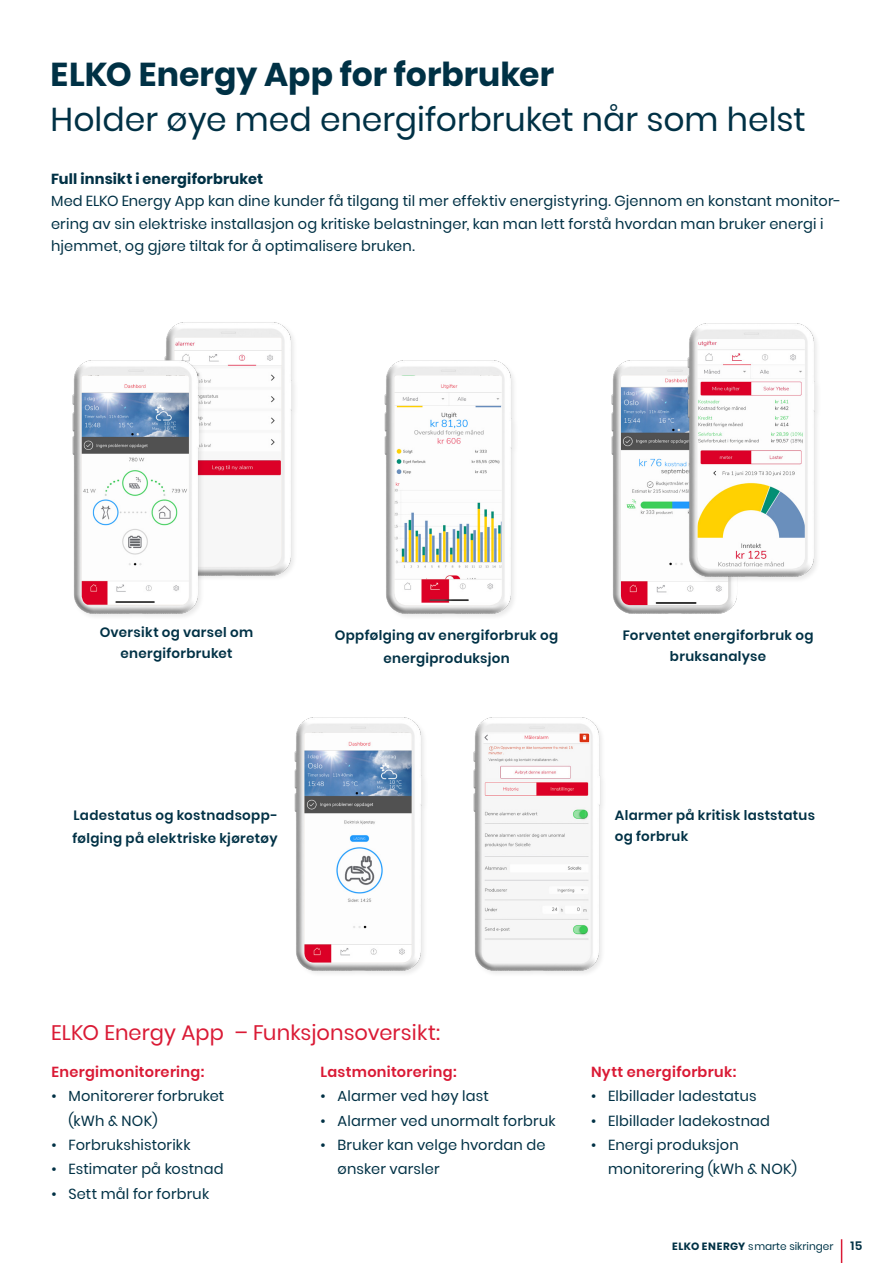
<style>
.page{position:relative;width:893px;height:1263px;background:#fff}
.page>*{position:absolute;margin:0;border:0;box-sizing:border-box;transform-origin:0 0}
.t1{font:33px "Poppins";color:#003145}
.t2{font:700 33px "Poppins";color:#003145}
.t3{font:21px "Poppins";letter-spacing:.005em;color:#da1a35}
.t4{font:14.55px/24.3px "Poppins";letter-spacing:.01em;color:#003145}
.t5{font:600 14.55px "Poppins";letter-spacing:.02em;color:#da1a35}
.t6{font:700 14.55px "Poppins";letter-spacing:.01em;color:#003145}
.t7{font:600 13.5px/21px "Poppins";letter-spacing:.025em;color:#003145;text-align:center}
.t8{font:600 12px "Poppins";color:#003145}
.t9{font:10.5px "Poppins";color:#02374a}
.s1{font-weight:700;color:#003145}
</style>
<div class="page">
<svg style="left:841px;top:1239px;width:1px;height:24px"></svg>
<img style="left:166px;top:322px;width:129px;height:254px">
<img style="left:72px;top:364px;width:127px;height:253px">
<svg style="left:82px;top:337px;width:200px;height:268px"></svg>
<img style="left:82px;top:376px;width:107px;height:229px">
<img style="left:294px;top:717px;width:131px;height:257px">
<img style="left:304px;top:733px;width:108px;height:229px">
<img style="left:473px;top:717px;width:130px;height:257px">
<svg style="left:481px;top:731px;width:110px;height:233px"></svg>
<img style="left:384px;top:360px;width:131px;height:257px">
<img style="left:395px;top:376px;width:106px;height:227px">
<img style="left:611px;top:364px;width:111px;height:250px">
<div style="left:619px;top:374px;width:117px;height:239px;background:#000;opacity:.09"></div>
<img style="left:689px;top:323px;width:129px;height:255px">
<svg style="left:621px;top:339px;width:184px;height:266px"></svg>
<img style="left:698px;top:339px;width:107px;height:228px">
<h1 class="t2" style="left:51px;top:55px;width:505px">ELKO Energy App for forbruker</h1>
<h1 class="t1" style="left:51px;top:100px;width:757px">Holder øye med energiforbruket når som helst</h1>
<p class="t6" style="left:51px;top:170px;width:214px">Full innsikt i energiforbruket</p>
<p class="t4" style="left:51px;top:190px;width:792px;line-height:22.5px">Med ELKO Energy App kan dine kunder få tilgang til mer effektiv energistyring. Gjennom en konstant monitor&shy;ering av sin elektriske installasjon og kritiske belastninger, kan man lett forstå hvordan man bruker energi i hjemmet, og gjøre tiltak for å optimalisere bruken.</p>
<p class="t7" style="left:100px;top:622px;width:155px">Oversikt og varsel om energiforbruket</p>
<p class="t7" style="left:335px;top:624px;width:225px;line-height:22.5px">Oppfølging av energiforbruk og energiproduksjon</p>
<p class="t7" style="left:623px;top:625px;width:192px">Forventet energiforbruk og bruksanalyse</p>
<p class="t7" style="left:73px;top:804px;width:207px;line-height:22.5px;text-align:left">Ladestatus og kostnadsopp&shy;følging på elektriske kjøretøy</p>
<p class="t7" style="left:615px;top:805px;width:202px;text-align:left">Alarmer på kritisk laststatus og forbruk</p>
<h2 class="t3" style="left:51px;top:1020px;width:391px">ELKO Energy App – Funksjonsoversikt:</h2>
<p class="t5" style="left:51px;top:1063px;width:154px">Energimonitorering:</p>
<p class="t4" style="left:68px;top:1084px;width:157px;text-indent:-17px">• Monitorerer forbruket (kWh &amp; NOK)</p>
<p class="t4" style="left:51px;top:1133px;width:141px">• Forbrukshistorikk</p>
<p class="t4" style="left:51px;top:1157px;width:174px">• Estimater på kostnad</p>
<p class="t4" style="left:51px;top:1181px;width:159px">• Sett mål for forbruk</p>
<p class="t5" style="left:320px;top:1063px;width:138px">Lastmonitorering:</p>
<p class="t4" style="left:321px;top:1084px;width:170px">• Alarmer ved høy last</p>
<p class="t4" style="left:321px;top:1108px;width:237px">• Alarmer ved unormalt forbruk</p>
<p class="t4" style="left:338px;top:1133px;width:209px;text-indent:-17px">• Bruker kan velge hvordan de ønsker varsler</p>
<p class="t5" style="left:591px;top:1063px;width:147px">Nytt energiforbruk:</p>
<p class="t4" style="left:591px;top:1084px;width:167px">• Elbillader ladestatus</p>
<p class="t4" style="left:591px;top:1108px;width:181px">• Elbillader ladekostnad</p>
<p class="t4" style="left:608px;top:1133px;width:190px;text-indent:-17px">• Energi produksjon monitorering (kWh &amp; NOK)</p>
<p class="t9" style="left:672px;top:1240px;width:163px"><span class="s1">ELKO ENERGY</span> smarte sikringer</p>
<p class="t8" style="left:851px;top:1239px;width:13px">15</p>
</div>
